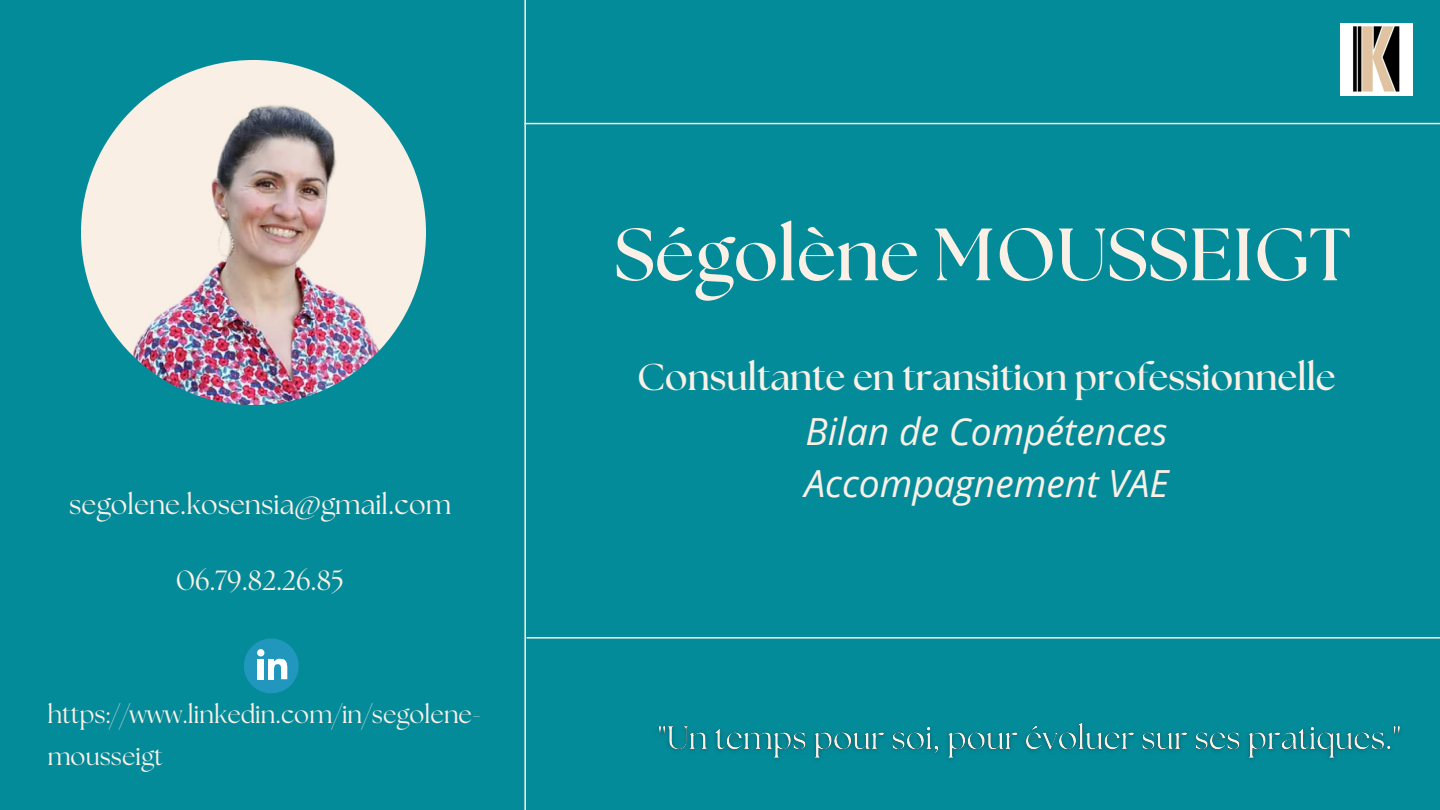
<style>
.page{position:relative;width:1440px;height:810px;background:#048b9a}
.page>*{position:absolute;margin:0;border:0;box-sizing:border-box;transform-origin:0 0}
.t1{font:700 73.9px "The Seasons";color:#faf0e6}
.t2{font:700 37.4px/55.5px "The Seasons";color:#faf0e6;text-align:center}
.t3{font:italic 37.4px "Open Sans";color:#faf0e6}
.t4{font:27.7px "The Seasons";color:#faf0e6}
.t5{font:25px/42px "The Seasons";color:#faf0e6}
.s1{font-family:"Open Sans";font-weight:400;font-style:italic}
</style>
<div class="page">
<hr style="left:524px;top:0;width:2px;height:810px;background:#faf0e6">
<hr style="left:525px;top:123px;width:915px;height:1px;background:#faf0e6">
<hr style="left:527px;top:637px;width:913px;height:2px;background:#faf0e6">
<svg style="left:244px;top:639px;width:55px;height:54px"></svg>
<img style="left:81px;top:60px;width:345px;height:345px;border-radius:50%">
<img style="left:1341px;top:24px;width:72px;height:72px">
<img style="left:658px;top:722px;width:742px;height:37px">
<h1 class="t4" style="left:69px;top:492px;width:383px">segolene.kosensia@gmail.com</h1>
<h2 class="t4" style="left:176px;top:568px;width:169px">06.79.82.26.85</h2>
<p class="t5" style="left:48px;top:695px;width:435px">https://www.linkedin.com/in/segolene&shy;mousseigt</p>
<p class="t1" style="left:614px;top:221px;width:738px">Ségolène MOUSSEIGT</p>
<p class="t2" style="left:637px;top:351px;width:700px">Consultante en transition professionnelle<br><span class="s1">Bilan de Compétences</span></p>
<p class="t3" style="left:804px;top:457px;width:366px">Accompagnement VAE</p>
</div>
